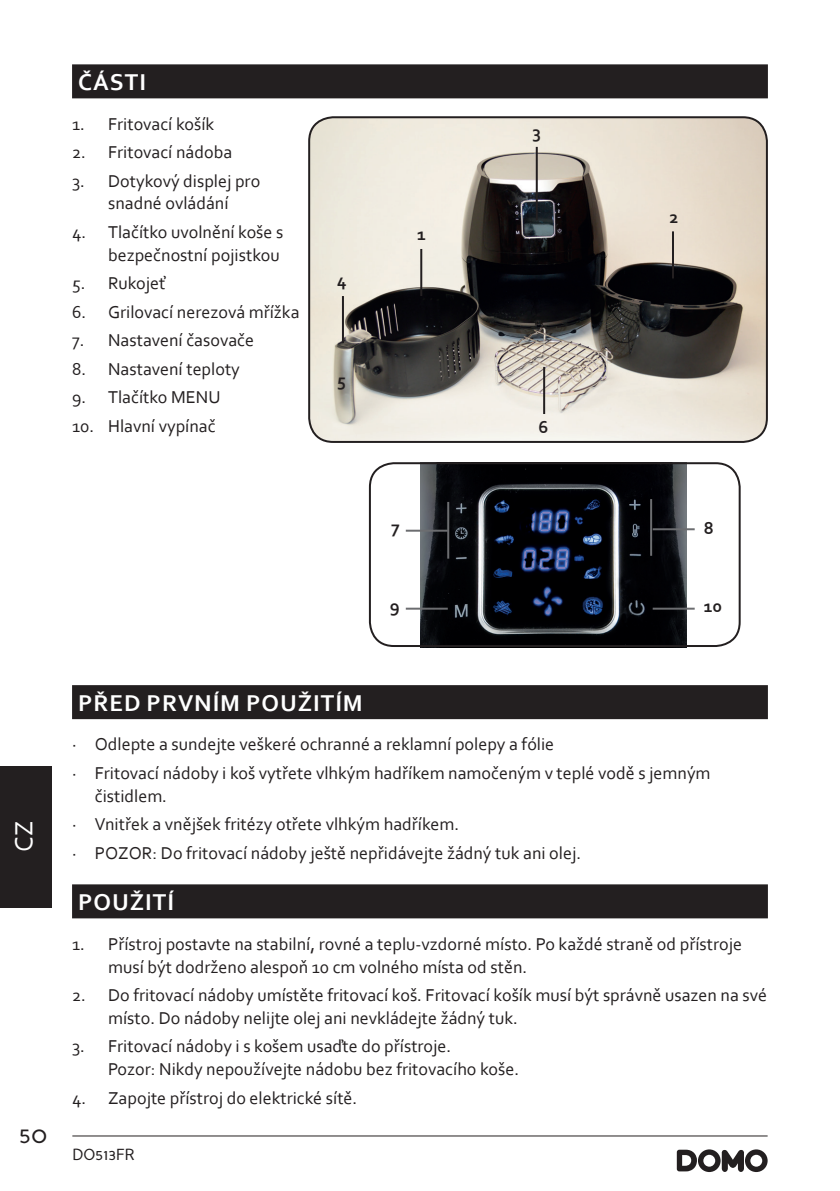
<style>
.page{position:relative;width:840px;height:1191px;background:#fff}
.page>*{position:absolute;margin:0;border:0;box-sizing:border-box;transform-origin:0 0}
.t1{font:26px "Corbel";color:#fff}
.t2{font:700 24px "Corbel";letter-spacing:.04em;color:#fff}
.t3{font:24px "Perspective Sans";color:#231f20}
.t4{font:18px/22.8px "Corbel";color:#231f20}
.t5{font:700 18px "Corbel";color:#231f20}
.t6{font:16px "Perspective Sans";color:#231f20}
</style>
<div class="page">
<hr style="left:72px;top:1135px;width:695px;height:1px;background:#231f20">
<svg style="left:676px;top:1149px;width:91px;height:23px"></svg>
<div style="left:0;top:765px;width:51px;height:142px;background:#231f20"></div>
<div style="left:72px;top:64px;width:695px;height:34px;background:#231f20"></div>
<div style="left:72px;top:685px;width:695px;height:34px;background:#231f20"></div>
<div style="left:72px;top:884px;width:695px;height:34px;background:#231f20"></div>
<img style="left:309px;top:117px;width:457px;height:325px">
<div style="left:308px;top:116px;width:459px;height:327px;border:2px solid #231f20;border-radius:24px"></div>
<hr style="left:420px;top:249px;width:2px;height:47px;background:#231f20">
<hr style="left:671px;top:231px;width:2px;height:47px;background:#231f20">
<hr style="left:535px;top:147px;width:2px;height:73px;background:#231f20">
<hr style="left:342px;top:296px;width:2px;height:47px;background:#231f20">
<hr style="left:543px;top:367px;width:2px;height:47px;background:#231f20">
<img style="left:420px;top:465px;width:266px;height:179px">
<hr style="left:447px;top:502px;width:2px;height:56px;background:#6c6d70">
<hr style="left:649px;top:499px;width:2px;height:57px;background:#6c6d70">
<hr style="left:652px;top:528px;width:42px;height:2px;background:#6c6d70">
<hr style="left:652px;top:607px;width:42px;height:2px;background:#6c6d70">
<hr style="left:405px;top:607px;width:42px;height:2px;background:#6c6d70">
<hr style="left:405px;top:529px;width:42px;height:2px;background:#6c6d70">
<div style="left:369px;top:462px;width:371px;height:185px;border:2px solid #231f20;border-radius:24px"></div>
<h2 class="t2" style="left:78px;top:67px;width:69px">ČÁSTI</h2>
<p class="t4" style="left:72px;top:112px;width:144px">1. Fritovací košík</p>
<p class="t4" style="left:72px;top:140px;width:161px">2. Fritovací nádoba</p>
<p class="t4" style="left:72px;top:169px;width:190px;text-align:center">3. Dotykový displej pro snadné ovládání</p>
<p class="t4" style="left:72px;top:220px;width:213px;text-align:right">4. Tlačítko uvolnění koše s bezpečnostní pojistkou</p>
<p class="t4" style="left:72px;top:271px;width:95px">5. Rukojeť</p>
<p class="t4" style="left:72px;top:300px;width:229px">6. Grilovací nerezová mřížka</p>
<p class="t4" style="left:72px;top:328px;width:183px">7. Nastavení časovače</p>
<p class="t4" style="left:72px;top:357px;width:169px">8. Nastavení teploty</p>
<p class="t4" style="left:72px;top:385px;width:150px">9. Tlačítko MENU</p>
<p class="t4" style="left:72px;top:414px;width:145px">10. Hlavní vypínač</p>
<p class="t5" style="left:337px;top:269px;width:11px">4</p>
<p class="t5" style="left:337px;top:368px;width:10px">5</p>
<p class="t5" style="left:417px;top:222px;width:10px">1</p>
<p class="t5" style="left:532px;top:121px;width:10px">3</p>
<p class="t5" style="left:538px;top:416px;width:11px">6</p>
<p class="t5" style="left:669px;top:206px;width:10px">2</p>
<p class="t5" style="left:391px;top:516px;width:10px">7</p>
<p class="t5" style="left:389px;top:594px;width:11px">9</p>
<p class="t5" style="left:703px;top:517px;width:12px">8</p>
<p class="t5" style="left:703px;top:595px;width:20px">10</p>
<h1 class="t1" style="left:8px;top:851px;width:32px;rotate:-90deg">CZ</h1>
<h2 class="t3" style="left:19px;top:1120px;width:30px">50</h2>
<h2 class="t2" style="left:78px;top:688px;width:286px">PŘED PRVNÍM POUŽITÍM</h2>
<p class="t4" style="left:72px;top:730px;width:639px;line-height:28.4px">· Odlepte a sundejte veškeré ochranné a reklamní polepy a fólie<br>· Fritovací nádoby i koš vytřete vlhkým hadříkem namočeným v teplé vodě s jemným</p>
<p class="t4" style="left:72px;top:781px;width:510px;line-height:28.4px;text-indent:23px">čistidlem.<br>· Vnitřek a vnějšek fritézy otřete vlhkým hadříkem.<br>· POZOR: Do fritovací nádoby ještě nepřidávejte žádný tuk ani olej.</p>
<h2 class="t2" style="left:78px;top:887px;width:97px">POUŽITÍ</h2>
<p class="t4" style="left:108px;top:932px;width:635px;text-indent:-36px">1. Přístroj postavte na stabilní, rovné a teplu-vzdorné místo. Po každé straně od přístroje musí být dodrženo alespoň 10 cm volného místa od stěn.</p>
<p class="t4" style="left:108px;top:983px;width:660px;text-indent:-36px">2. Do fritovací nádoby umístěte fritovací koš. Fritovací košík musí být správně usazen na své místo. Do nádoby nelijte olej ani nevkládejte žádný tuk.</p>
<p class="t4" style="left:108px;top:1034px;width:412px;text-indent:-36px">3. Fritovací nádoby i s košem usaďte do přístroje.<br>Pozor: Nikdy nepoužívejte nádobu bez fritovacího koše.</p>
<p class="t4" style="left:72px;top:1085px;width:286px">4. Zapojte přístroj do elektrické sítě.</p>
<p class="t6" style="left:72px;top:1145px;width:64px">DO513FR</p>
</div>
